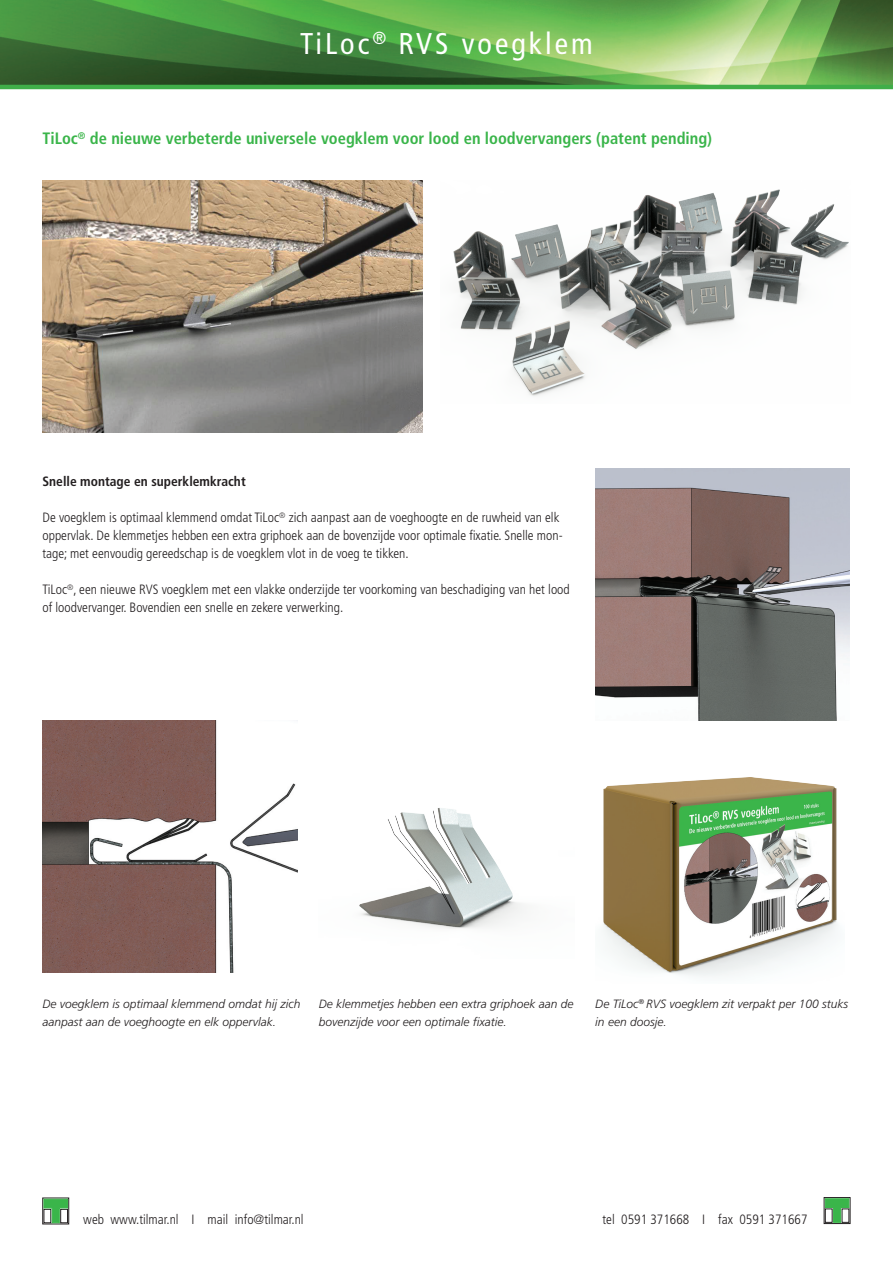
<style>
.page{position:relative;width:893px;height:1263px;background:#fff}
.page>*{position:absolute;margin:0;border:0;box-sizing:border-box;transform-origin:0 0}
.t1{font:condensed 30px "Frutiger LT Std";letter-spacing:.1em;color:#fff}
.t2{font:700 condensed 16.5px "Frutiger LT Std";color:#3ab54a}
.t3{font:300 condensed 13.5px/18px "Frutiger LT Std";color:#231f20}
.t4{font:700 condensed 13.5px "Frutiger LT Std";color:#231f20}
.t5{font:italic 300 12px/18px "Frutiger LT Std";color:#231f20}
</style>
<div class="page">
<img style="left:0;top:0;width:893px;height:85px">
<hr style="left:0;top:85px;width:893px;height:4px;background:#40ae49">
<div style="left:42px;top:1198px;width:27px;height:26px;border:1px solid #231f20"></div>
<svg style="left:43px;top:1199px;width:25px;height:24px"></svg>
<div style="left:824px;top:1197px;width:26px;height:27px;border:1px solid #231f20"></div>
<svg style="left:825px;top:1198px;width:24px;height:25px"></svg>
<img style="left:43px;top:720px;width:255px;height:252px">
<img style="left:359px;top:808px;width:165px;height:121px">
<img style="left:453px;top:189px;width:396px;height:207px">
<img style="left:603px;top:777px;width:234px;height:200px">
<img style="left:595px;top:468px;width:254px;height:252px">
<img style="left:43px;top:180px;width:379px;height:253px">
<p class="t1" style="left:300px;top:26px;width:294px">TiLoc<sup>®</sup> RVS voegklem</p>
<p class="t2" style="left:43px;top:128px;width:671px">TiLoc<sup>®</sup> de nieuwe verbeterde universele voegklem voor lood en loodvervangers (patent pending)</p>
<p class="t4" style="left:43px;top:473px;width:205px">Snelle montage en superklemkracht</p>
<p class="t3" style="left:43px;top:509px;width:522px">De voegklem is optimaal klemmend omdat TiLoc<sup>®</sup> zich aanpast aan de voeghoogte en de ruwheid van elk oppervlak. De klemmetjes hebben een extra griphoek aan de bovenzijde voor optimale fixatie. Snelle mon&shy;tage; met eenvoudig gereedschap is de voegklem vlot in de voeg te tikken.</p>
<p class="t3" style="left:43px;top:581px;width:529px">TiLoc<sup>®</sup>, een nieuwe RVS voegklem met een vlakke onderzijde ter voorkoming van beschadiging van het lood of loodvervanger. Bovendien een snelle en zekere verwerking.</p>
<p class="t5" style="left:43px;top:995px;width:260px">De voegklem is optimaal klemmend omdat hij zich aanpast aan de voeghoogte en elk oppervlak.</p>
<p class="t5" style="left:319px;top:995px;width:256px">De klemmetjes hebben een extra griphoek aan de bovenzijde voor een optimale fixatie.</p>
<p class="t5" style="left:595px;top:995px;width:254px">De TiLoc<sup>®</sup> RVS voegklem zit verpakt per 100 stuks in een doosje.</p>
<p class="t3" style="left:83px;top:1211px;width:222px">web www.tilmar.nl I mail info@tilmar.nl</p>
<p class="t3" style="left:602px;top:1211px;width:206px">tel 0591 371668 I fax 0591 371667</p>
</div>
